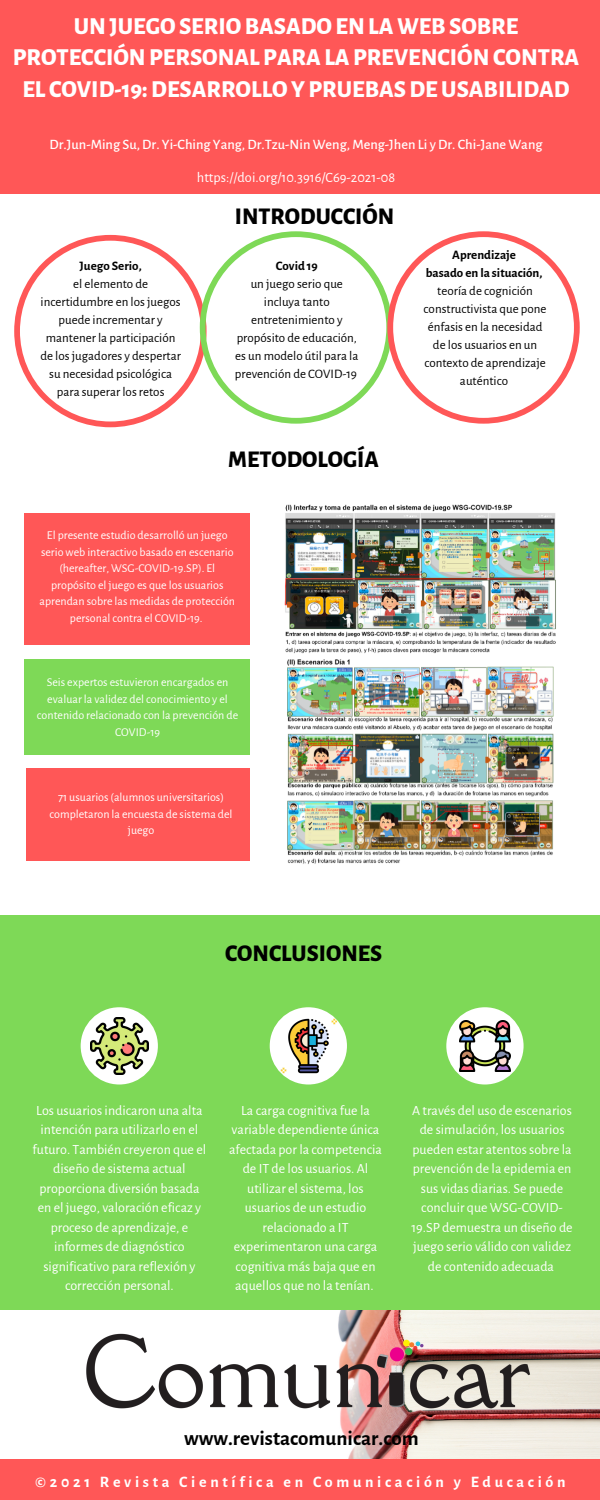
<style>
.page{position:relative;width:600px;height:1500px;background:#fff}
.page>*{position:absolute;margin:0;border:0;box-sizing:border-box;transform-origin:0 0}
.t1{font:800 24px/31.6px "Alegreya Sans";color:#fff;text-align:center}
.t2{font:800 23.6px "Alegreya Sans";color:#000}
.t3{font:700 21px "Alegreya Sans";color:#000}
.t4{font:700 16px "Alegreya Sans";letter-spacing:.23em;color:#fff}
.t5{font:500 14.3px "Alegreya Sans";color:#fff}
.t6{font:14.3px "Alegreya Sans";color:#fff}
.t7{font:14px/19.5px "Alegreya Sans";color:#fff;text-align:center}
.t8{font:13px/18px "Alegreya Sans";color:#000;text-align:center}
.t9{font:700 13px "Alegreya Sans";color:#000}
.t10{font:12px/16.5px "Alegreya Sans";color:#fff;text-align:center}
</style>
<div class="page">
<div style="left:0;top:915px;width:600px;height:396px;background:#7ed957"></div>
<img style="left:338px;top:1311px;width:262px;height:148px">
<div style="left:0;top:0;width:600px;height:194px;background:#ff5757"></div>
<div style="left:0;top:1459px;width:600px;height:41px;background:#ff5757"></div>
<div style="left:270px;top:1007px;width:77px;height:78px;background:#fff;border-radius:50%"></div>
<div style="left:446px;top:1007px;width:78px;height:78px;background:#fff;border-radius:50%"></div>
<div style="left:81px;top:1007px;width:77px;height:78px;background:#fff;border-radius:50%"></div>
<img style="left:86px;top:1327px;width:451px;height:89px">
<svg style="left:14px;top:235px;width:186px;height:192px"></svg>
<div style="left:24px;top:513px;width:226px;height:132px;background:#ff5757"></div>
<svg style="left:200px;top:231px;width:187px;height:193px"></svg>
<svg style="left:387px;top:231px;width:193px;height:193px"></svg>
<div style="left:24px;top:660px;width:226px;height:95px;background:#7ed957"></div>
<div style="left:26px;top:768px;width:224px;height:93px;background:#ff5757"></div>
<img style="left:284px;top:504px;width:272px;height:360px">
<img style="left:280px;top:1017px;width:57px;height:58px">
<img style="left:459px;top:1020px;width:52px;height:52px">
<img style="left:91px;top:1017px;width:57px;height:58px">
<p class="t1" style="left:13px;top:11px;width:568px">UN JUEGOSERIOBASADOEN LAWEBSOBRE<br>PROTECCIÓN PERSONAL PARALAPREVENCIÓN CONTRA<br>EL COVID-19:DESARROLLOY PRUEBASDEUSABILIDAD</p>
<p class="t5" style="left:50px;top:137px;width:494px">Dr.Jun-Ming Su, Dr. Yi-Ching Yang, Dr.Tzu-Nin Weng, Meng-Jhen Li y Dr. Chi-Jane Wang</p>
<p class="t6" style="left:197px;top:170px;width:200px">https://doi.org/10.3916/C69-2021-08</p>
<p class="t2" style="left:235px;top:205px;width:161px">INTRODUCCIÓN</p>
<p class="t9" style="left:80px;top:260px;width:64px">Juego Serio,</p>
<p class="t8" style="left:40px;top:275px;width:142px">el elemento de incertidumbre en los juegos puede incrementar y mantener la participación de los jugadores y despertar su necesidad psicológica para superar los retos</p>
<p class="t9" style="left:276px;top:260px;width:44px">Covid 19</p>
<p class="t8" style="left:235px;top:275px;width:125px">un juego serio que incluya tanto entretenimiento y propósito de educación, es un modelo útil para la prevención de COVID-19</p>
<p class="t2" style="left:228px;top:448px;width:152px">METODOLOGÍA</p>
<p class="t10" style="left:40px;top:527px;width:197px">El presente estudio desarrolló un juego serio web interactivo basado en escenario (hereafter, WSG-COVID-19.SP). El propósito el juego es que los usuarios aprendan sobre las medidas de protección personal contra el COVID-19.</p>
<p class="t10" style="left:37px;top:674px;width:203px">Seis expertos estuvieron encargados en evaluar la validez del conocimiento y el contenido relacionado con la prevención de COVID-19</p>
<p class="t10" style="left:50px;top:790px;width:185px">71 usuarios (alumnos universitarios) completaron la encuesta de sistema del juego</p>
<p class="t9" style="left:452px;top:249px;width:65px">Aprendizaje</p>
<p class="t9" style="left:426px;top:267px;width:118px">basado en la situación,</p>
<p class="t8" style="left:424px;top:282px;width:124px">teoría de cognición constructivista que pone énfasis en la necesidad de los usuarios en un contexto de aprendizaje auténtico</p>
<p class="t2" style="left:225px;top:942px;width:159px">CONCLUSIONES</p>
<p class="t7" style="left:229px;top:1101px;width:154px">La carga cognitiva fue la variable dependiente única afectada por la competencia de IT de los usuarios. Al utilizar el sistema, los usuarios de un estudio relacionado a IT experimentaron una carga cognitiva más baja que en aquellos que no la tenían.</p>
<p class="t7" style="left:33px;top:1101px;width:175px">Los usuarios indicaron una alta intención para utilizarlo en el futuro. También creyeron que el diseño de sistema actual proporciona diversión basada en el juego, valoración eficaz y proceso de aprendizaje, e informes de diagnóstico significativo para reflexión y corrección personal.</p>
<p class="t7" style="left:411px;top:1101px;width:163px">A través del uso de escenarios de simulación, los usuarios pueden estar atentos sobre la prevención de la epidemia en sus vidas diarias. Se puede concluir que WSG-COVID-<br>19.SP demuestra un diseño de juego serio válido con validez de contenido adecuada</p>
<p class="t3" style="left:184px;top:1429px;width:236px">www.revistacomunicar.com</p>
<p class="t4" style="left:35px;top:1474px;width:532px">©2021 Revista Científica en Comunicación y Educación</p>
</div>
